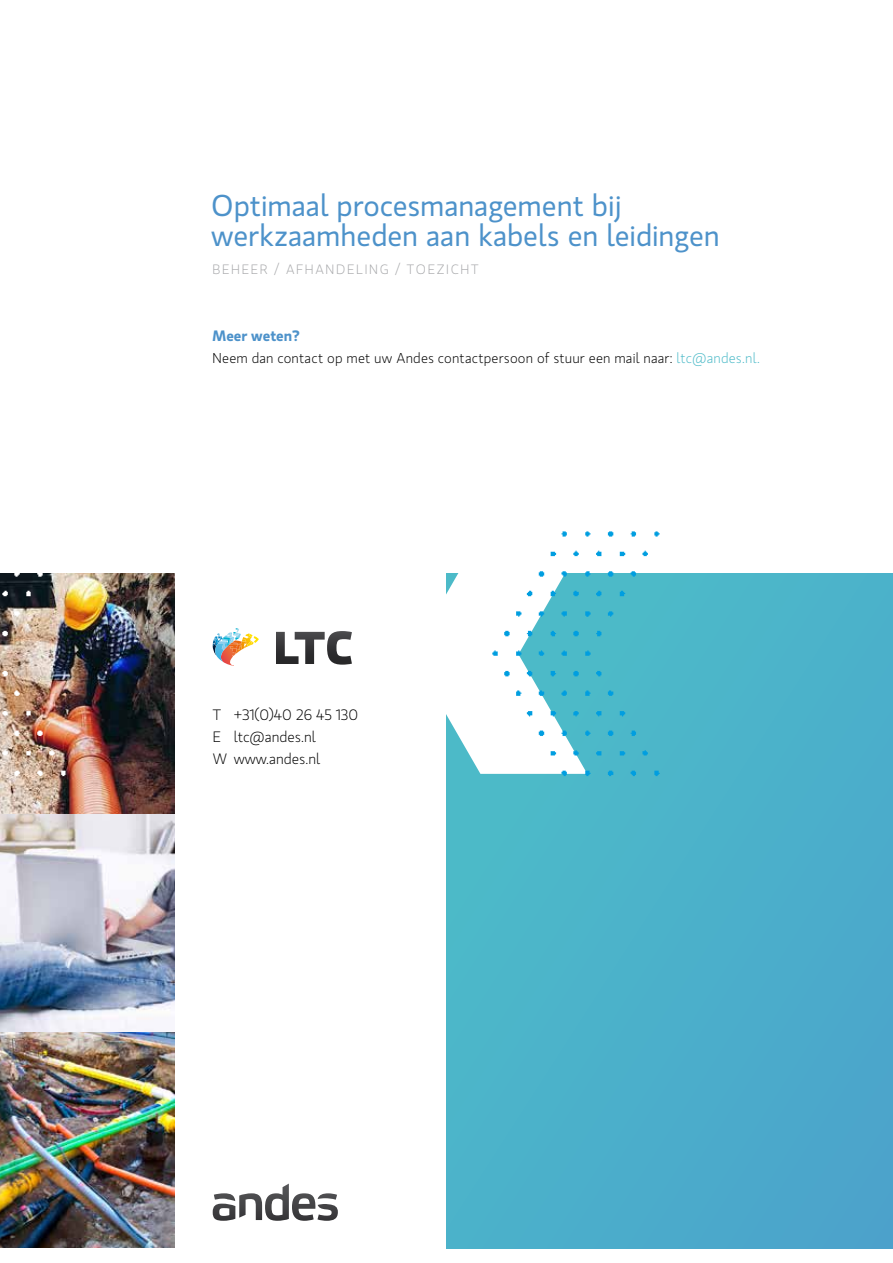
<style>
.page{position:relative;width:893px;height:1263px;background:#fff}
.page>*{position:absolute;margin:0;border:0;box-sizing:border-box;transform-origin:0 0}
.t1{font:30px/30.9px "Gloriola Std";letter-spacing:-.005em;color:#4d92ca}
.t2{font:300 15px/21.9px "Gloriola Std";color:#000}
.t3{font:600 15px "Gloriola Std";color:#4d92ca}
.t4{font:300 14.25px "Gloriola Std";letter-spacing:.01em;color:#000}
.t5{font:300 13.5px "Gloriola Std";letter-spacing:.125em;color:#a7a8aa}
.s1{color:#4cbac8}
</style>
<div class="page">
<div style="left:446px;top:574px;width:447px;height:675px;background:#4bb0ca"></div>
<img style="left:0;top:574px;width:174px;height:439px">
<img style="left:0;top:1013px;width:174px;height:235px">
<svg style="left:446px;top:573px;width:44px;height:201px;background:#e6f5f7"></svg>
<img style="left:490px;top:531px;width:184px;height:245px">
<img style="left:0;top:573px;width:81px;height:213px">
<svg style="left:213px;top:1183px;width:125px;height:38px"></svg>
<svg style="left:276px;top:631px;width:76px;height:34px"></svg>
<svg style="left:213px;top:628px;width:46px;height:38px"></svg>
<h1 class="t1" style="left:211px;top:189px;width:510px">Optimaal procesmanagement bij werkzaamheden aan kabels en leidingen</h1>
<p class="t5" style="left:213px;top:261px;width:267px">BEHEER / AFHANDELING / TOEZICHT</p>
<p class="t3" style="left:213px;top:325px;width:89px">Meer weten?</p>
<p class="t4" style="left:213px;top:349px;width:549px">Neem dan contact op met uw Andes contactpersoon of stuur een mail naar: <span class="s1">ltc@andes.nl.</span></p>
<p class="t2" style="left:213px;top:704px;width:147px">T +31(0)40 26 45 130<br>E ltc@andes.nl<br>W www.andes.nl</p>
</div>
